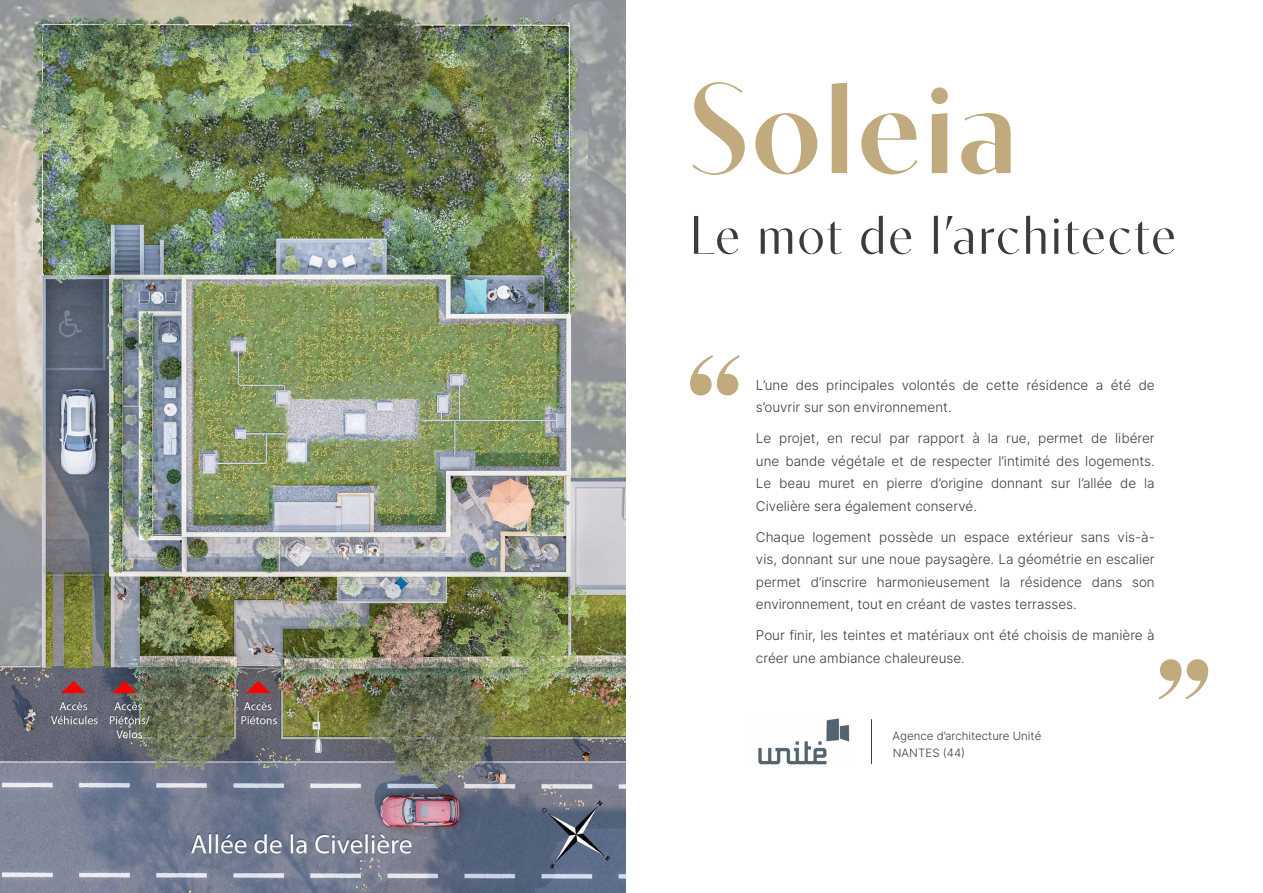
<style>
.page{position:relative;width:1263px;height:893px;background:#fff}
.page>*{position:absolute;margin:0;border:0;box-sizing:border-box;transform-origin:0 0}
.t1{font:600 127.5px "Contralto Big";letter-spacing:.03em;color:#c1aa7e}
.t2{font:300 54px "Contralto Big";letter-spacing:.05em;color:#3c3c3b}
.t3{font:300 13.5px/22.5px "Inter";color:#3c3c3b}
.t4{font:300 11.55px/17px "Inter";color:#3c3c3b}
</style>
<div class="page">
<img style="left:0;top:1px;width:625px;height:891px">
<svg style="left:690px;top:355px;width:50px;height:40px"></svg>
<img style="left:758px;top:718px;width:92px;height:47px">
<hr style="left:871px;top:719px;width:1px;height:45px;background:#3c3c3b">
<svg style="left:1158px;top:659px;width:50px;height:40px"></svg>
<h1 class="t1" style="left:689px;top:33px;width:329px">Soleia</h1>
<h2 class="t2" style="left:690px;top:195px;width:487px">Le mot de l’architecte</h2>
<p class="t3" style="left:756px;top:373px;width:400px">L’une des principales volontés de cette résidence a été de s’ouvrir sur son environnement.</p>
<p class="t3" style="left:756px;top:427px;width:400px;text-align:justify">Le projet, en recul par rapport à la rue, permet de libérer une bande végétale et de respecter l’intimité des logements.<br>Le beau muret en pierre d’origine donnant sur l’allée de la Civelière sera également conservé.</p>
<p class="t3" style="left:756px;top:525px;width:400px;text-align:justify">Chaque logement possède un espace extérieur sans vis-à&shy;vis, donnant sur une noue paysagère. La géométrie en escalier permet d’inscrire harmonieusement la résidence dans son environnement, tout en créant de vastes terrasses.</p>
<p class="t3" style="left:756px;top:624px;width:400px">Pour finir, les teintes et matériaux ont été choisis de manière à créer une ambiance chaleureuse.</p>
<p class="t4" style="left:893px;top:727px;width:150px">Agence d’architecture Unité<br>NANTES (44)</p>
</div>
